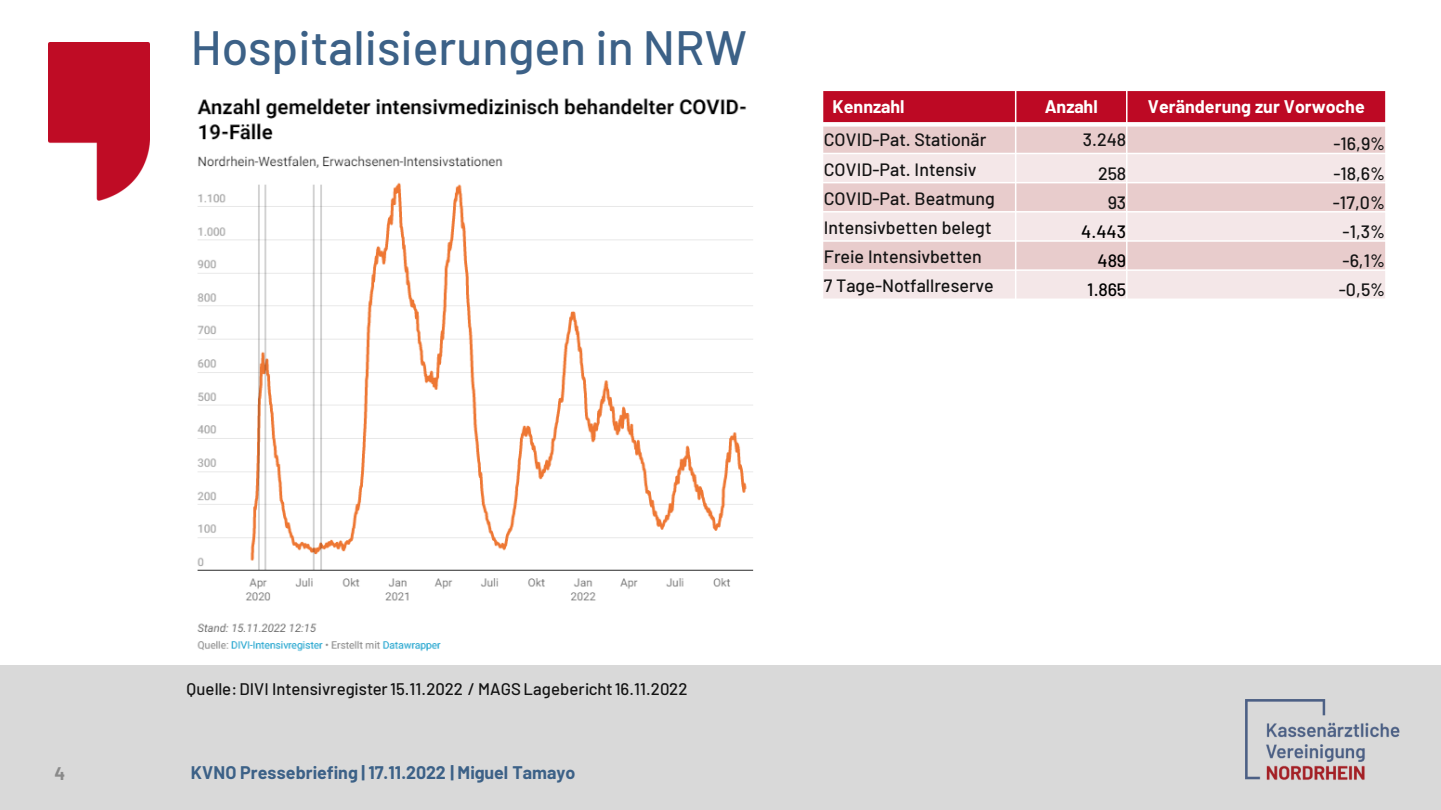
<style>
.page{position:relative;width:1441px;height:810px;background:#fff}
.page>*{position:absolute;margin:0;border:0;box-sizing:border-box;transform-origin:0 0}
.t1{font:500 48.15px "Barlow";color:#3c6187}
.t2{font:500 17.85px "Barlow";color:#141414}
.t3{font:700 17.85px "Barlow";color:#3c6187}
.t4{font:700 17.85px "Barlow";color:#fff}
.t5{font:500 17.85px "Barlow";letter-spacing:-.005em;color:#000}
.t6{font:700 17.85px "Barlow";color:#8a8a8a}
.t7{font:500 16.8px "Barlow";color:#141414}
</style>
<div class="page">
<div style="left:0;top:666px;width:1440px;height:144px;background:#d9d9d9"></div>
<img style="left:1245px;top:700px;width:155px;height:80px">
<img style="left:48px;top:43px;width:102px;height:158px">
<div style="left:822px;top:90px;width:193px;height:34px;background:#bd0924"></div>
<div style="left:1015px;top:90px;width:111px;height:34px;background:#bd0924"></div>
<div style="left:1126px;top:90px;width:259px;height:34px;background:#bd0924"></div>
<div style="left:822px;top:124px;width:193px;height:29px;background:#e8cccc"></div>
<div style="left:1015px;top:124px;width:111px;height:29px;background:#e8cccc"></div>
<div style="left:1126px;top:124px;width:259px;height:29px;background:#e8cccc"></div>
<div style="left:822px;top:153px;width:193px;height:30px;background:#f4e7e8"></div>
<div style="left:1015px;top:153px;width:111px;height:30px;background:#f4e7e8"></div>
<div style="left:1126px;top:153px;width:259px;height:30px;background:#f4e7e8"></div>
<div style="left:822px;top:183px;width:193px;height:29px;background:#e8cccc"></div>
<div style="left:1015px;top:183px;width:111px;height:29px;background:#e8cccc"></div>
<div style="left:1126px;top:183px;width:259px;height:29px;background:#e8cccc"></div>
<div style="left:822px;top:212px;width:193px;height:29px;background:#f4e7e8"></div>
<div style="left:1015px;top:212px;width:111px;height:29px;background:#f4e7e8"></div>
<div style="left:1126px;top:212px;width:259px;height:29px;background:#f4e7e8"></div>
<div style="left:822px;top:241px;width:193px;height:29px;background:#e8cccc"></div>
<div style="left:1015px;top:241px;width:111px;height:29px;background:#e8cccc"></div>
<div style="left:1126px;top:241px;width:259px;height:29px;background:#e8cccc"></div>
<div style="left:822px;top:270px;width:193px;height:29px;background:#f4e7e8"></div>
<div style="left:1015px;top:270px;width:111px;height:29px;background:#f4e7e8"></div>
<div style="left:1126px;top:270px;width:259px;height:29px;background:#f4e7e8"></div>
<hr style="left:1014px;top:90px;width:2px;height:210px;background:#fff">
<hr style="left:1125px;top:90px;width:2px;height:210px;background:#fff">
<div style="left:821px;top:122px;width:565px;height:5px;background:#fff"></div>
<hr style="left:821px;top:153px;width:565px;height:1px;background:#fff">
<hr style="left:821px;top:182px;width:565px;height:1px;background:#fff">
<hr style="left:821px;top:211px;width:565px;height:2px;background:#fff">
<hr style="left:821px;top:240px;width:565px;height:2px;background:#fff">
<hr style="left:821px;top:269px;width:565px;height:2px;background:#fff">
<hr style="left:821px;top:90px;width:2px;height:210px;background:#fff">
<hr style="left:1384px;top:90px;width:2px;height:210px;background:#fff">
<hr style="left:821px;top:90px;width:565px;height:1px;background:#fff">
<img style="left:197px;top:98px;width:557px;height:554px">
<p class="t1" style="left:191px;top:17px;width:557px">Hospitalisierungen in NRW</p>
<p class="t4" style="left:832px;top:95px;width:73px">Kennzahl</p>
<p class="t4" style="left:1044px;top:95px;width:54px">Anzahl</p>
<p class="t4" style="left:1147px;top:95px;width:218px">Veränderung zur Vorwoche</p>
<p class="t2" style="left:823px;top:129px;width:164px">COVID-Pat. Stationär</p>
<p class="t2" style="left:1082px;top:129px;width:45px">3.248</p>
<p class="t2" style="left:1333px;top:133px;width:53px">-16,9%</p>
<p class="t2" style="left:823px;top:158px;width:154px">COVID-Pat. Intensiv</p>
<p class="t2" style="left:1097px;top:162px;width:30px">258</p>
<p class="t2" style="left:1333px;top:162px;width:53px">-18,6%</p>
<p class="t2" style="left:823px;top:187px;width:173px">COVID-Pat. Beatmung</p>
<p class="t2" style="left:1107px;top:191px;width:20px">93</p>
<p class="t2" style="left:1332px;top:191px;width:54px">-17,0%</p>
<p class="t2" style="left:823px;top:216px;width:169px">Intensivbetten belegt</p>
<p class="t5" style="left:1081px;top:220px;width:46px">4.443</p>
<p class="t2" style="left:1342px;top:220px;width:44px">-1,3%</p>
<p class="t2" style="left:823px;top:245px;width:160px">Freie Intensivbetten</p>
<p class="t5" style="left:1097px;top:249px;width:30px">489</p>
<p class="t2" style="left:1342px;top:249px;width:44px">-6,1%</p>
<p class="t2" style="left:823px;top:275px;width:171px">7 Tage-Notfallreserve</p>
<p class="t5" style="left:1087px;top:278px;width:41px">1.865</p>
<p class="t2" style="left:1338px;top:278px;width:48px">-0,5%</p>
<p class="t7" style="left:187px;top:678px;width:502px">Quelle:DIVI Intensivregister 15.11.2022 / MAGS Lagebericht 16.11.2022</p>
<p class="t6" style="left:55px;top:762px;width:12px">4</p>
<p class="t3" style="left:191px;top:762px;width:386px">KVNO Pressebriefing | 17.11.2022 | Miguel Tamayo</p>
</div>
